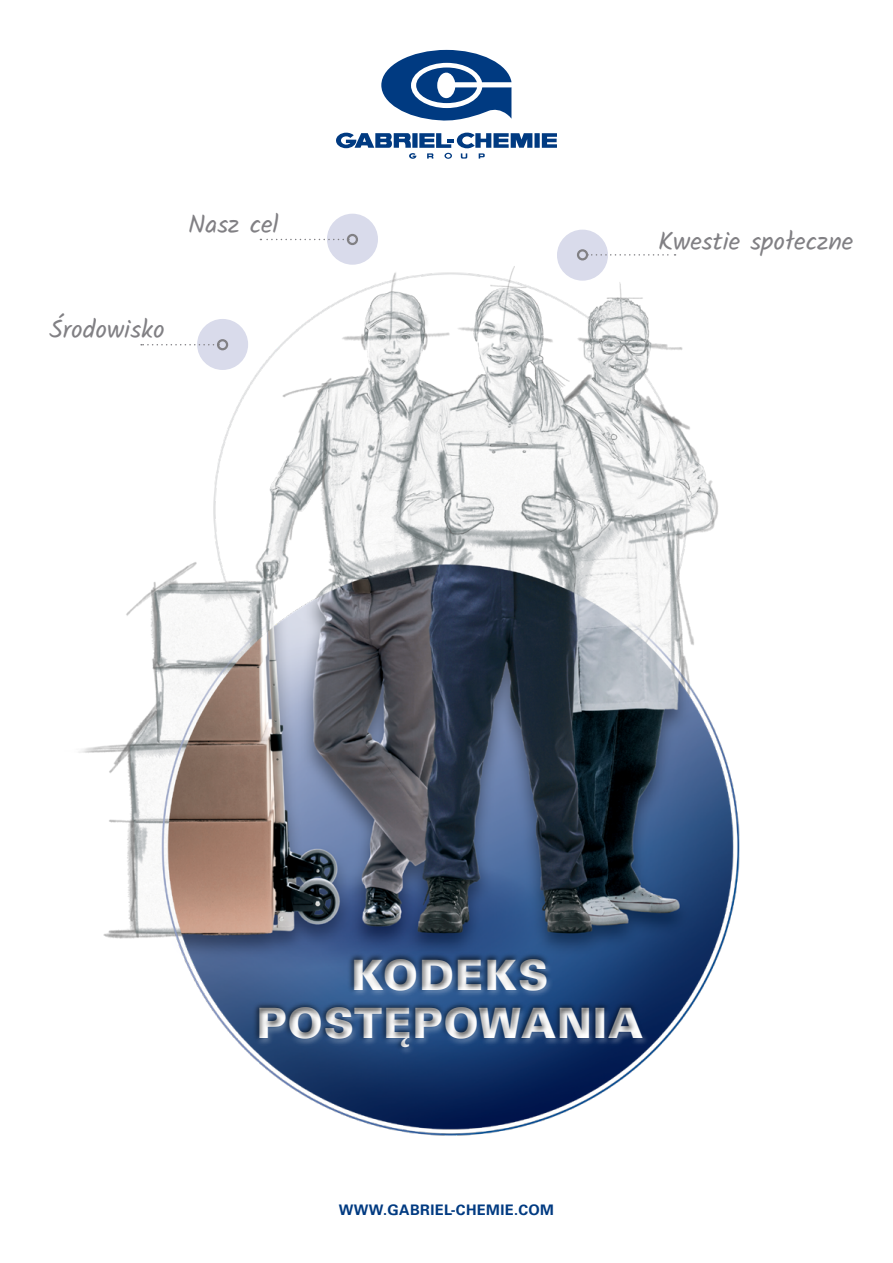
<style>
.page{position:relative;width:893px;height:1263px;background:#fff}
.page>*{position:absolute;margin:0;border:0;box-sizing:border-box;transform-origin:0 0}
.t1{font:900 42px/48.6px "Univers LT Pro 75";letter-spacing:.025em;color:#fff;text-align:center}
.t2{font:25.5px "Kalam";color:#818084}
.t3{font:700 14.55px "Univers LTCYR 65";letter-spacing:.025em;color:#003a81}
</style>
<div class="page">
<img style="left:79px;top:132px;width:661px;height:1004px">
<svg style="left:381px;top:50px;width:131px;height:71px"></svg>
<svg style="left:542px;top:133px;width:15px;height:15px"></svg>
<div style="left:534px;top:133px;width:6px;height:15px;background:#003a81"></div>
<svg style="left:336px;top:133px;width:196px;height:26px"></svg>
<div style="left:327px;top:214px;width:51px;height:51px;background:#d9dbeb;border-radius:50%"></div>
<svg style="left:260px;top:239px;width:87px;height:1px"></svg>
<div style="left:347px;top:234px;width:11px;height:11px;border:2px solid #818084;border-radius:50%"></div>
<div style="left:197px;top:319px;width:51px;height:51px;background:#d9dbeb;border-radius:50%"></div>
<svg style="left:141px;top:344px;width:74px;height:1px"></svg>
<div style="left:217px;top:339px;width:11px;height:11px;border:2px solid #818084;border-radius:50%"></div>
<div style="left:557px;top:230px;width:51px;height:51px;background:#d9dbeb;border-radius:50%"></div>
<svg style="left:588px;top:254px;width:87px;height:2px"></svg>
<div style="left:577px;top:249px;width:11px;height:11px;border:2px solid #818084;border-radius:50%"></div>
<div style="left:254px;top:956px;width:396px;height:100px;background:#fff;opacity:.35"></div>
<div style="left:251px;top:951px;width:395px;height:100px;background:#000;opacity:.65"></div>
<p class="t2" style="left:188px;top:207px;width:92px">Nasz cel</p>
<p class="t2" style="left:49px;top:312px;width:117px">Środowisko</p>
<p class="t2" style="left:658px;top:223px;width:197px">Kwestie społeczne</p>
<h1 class="t1" style="left:256px;top:949px;width:388px">KODEKS<br>POSTĘPOWANIA</h1>
<p class="t3" style="left:339px;top:1200px;width:217px">WWW.GABRIEL-CHEMIE.COM</p>
</div>
